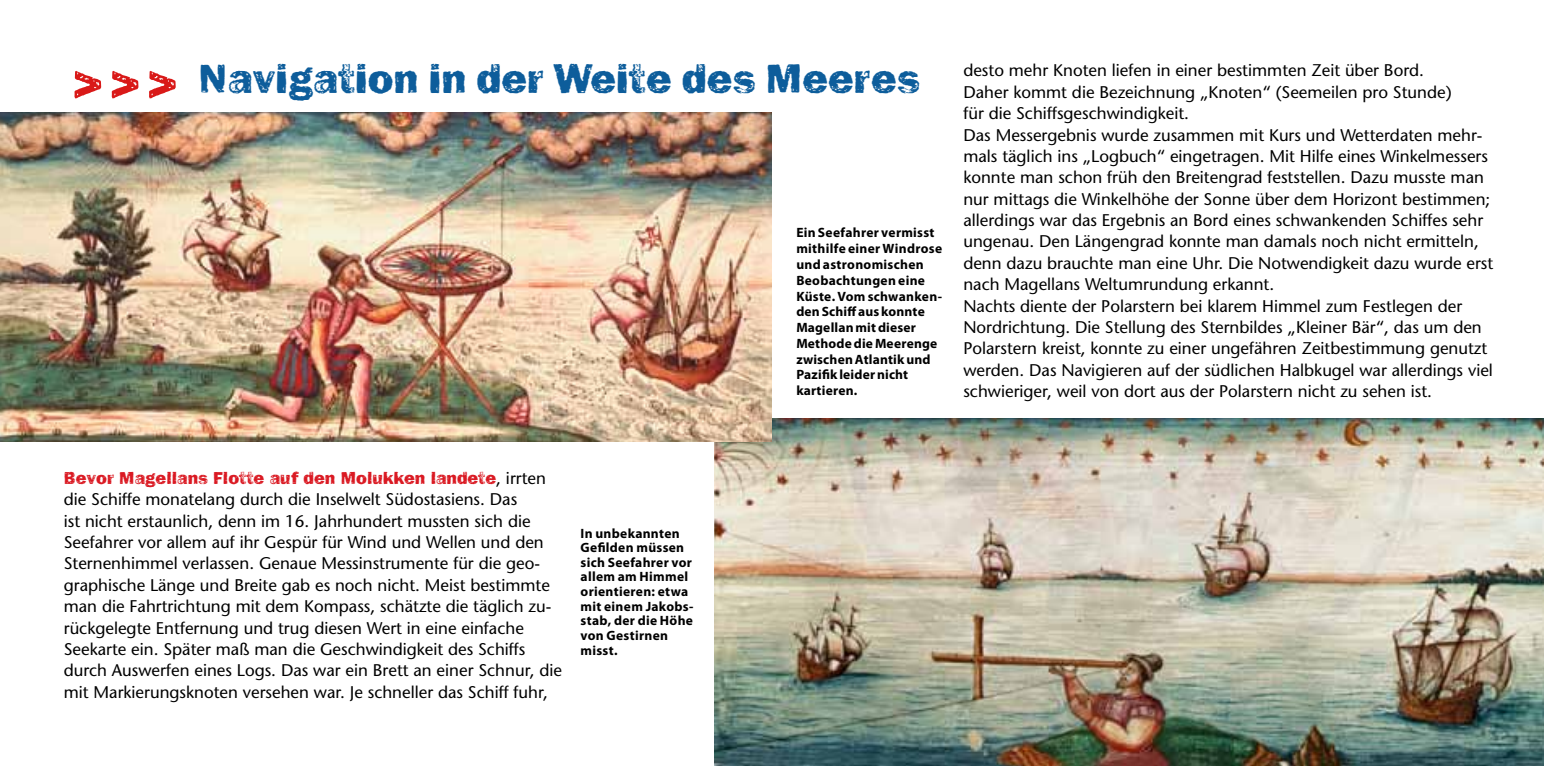
<style>
.page{position:relative;width:1544px;height:766px;background:#fff}
.page>*{position:absolute;margin:0;border:0;box-sizing:border-box;transform-origin:0 0}
.t1{font:54px "Frankie";color:#d91918}
.t2{font:42.75px "Frankie";color:#0d5d9b}
.t3{font:18px "Frankie";color:#da1a23}
.t4{font:500 16.88px/21.4px "Stone Sans Std";color:#000}
.t5{font:700 13.5px/15.8px "Myriad Pro";letter-spacing:.02em;color:#000}
.s1{font-family:"Stone Sans Std";font-weight:500;font-size:16.88px;color:#000}
</style>
<div class="page">
<img style="left:714px;top:418px;width:829px;height:347px">
<img style="left:0;top:112px;width:772px;height:330px">
<h1 class="t1" style="left:72px;top:49px;width:108px">&gt;&gt;&gt;</h1>
<h2 class="t2" style="left:198px;top:53px;width:723px">Navigation in der Weite des Meeres</h2>
<p class="t5" style="left:796px;top:224px;width:147px">Ein Seefahrer vermisst mithilfe einer Windrose und astronomischen<br>Beobachtungen eine<br>Küste. Vom schwanken&shy;den Schiff aus konnte<br>Magellan mit dieser<br>Methode die Meerenge zwischen Atlantik und<br>Pazifik leider nicht kartieren.</p>
<p class="t4" style="left:963px;top:60px;width:531px">desto mehr Knoten liefen in einer bestimmten Zeit über Bord.<br>Daher kommt die Bezeichnung „Knoten“ (Seemeilen pro Stunde)<br>für die Schiffsgeschwindigkeit.<br>Das Messergebnis wurde zusammen mit Kurs und Wetterdaten mehr&shy;mals täglich ins „Logbuch“ eingetragen. Mit Hilfe eines Winkelmessers konnte man schon früh den Breitengrad feststellen. Dazu musste man nur mittags die Winkelhöhe der Sonne über dem Horizont bestimmen; allerdings war das Ergebnis an Bord eines schwankenden Schiffes sehr ungenau. Den Längengrad konnte man damals noch nicht ermitteln, denn dazu brauchte man eine Uhr. Die Notwendigkeit dazu wurde erst nach Magellans Weltumrundung erkannt.<br>Nachts diente der Polarstern bei klarem Himmel zum Festlegen der Nordrichtung. Die Stellung des Sternbildes „Kleiner Bär“, das um den Polarstern kreist, konnte zu einer ungefähren Zeitbestimmung genutzt werden. Das Navigieren auf der südlichen Halbkugel war allerdings viel schwieriger, weil von dort aus der Polarstern nicht zu sehen ist.</p>
<p class="t3" style="left:64px;top:467px;width:484px">Bevor Magellans Flotte auf den Molukken landete<span class="s1">, irrten</span></p>
<p class="t4" style="left:64px;top:488px;width:500px">die Schiffe monatelang durch die Inselwelt Südostasiens. Das<br>ist nicht erstaunlich, denn im 16. Jahrhundert mussten sich die Seefahrer vor allem auf ihr Gespür für Wind und Wellen und den Sternenhimmel verlassen. Genaue Messinstrumente für die geo&shy;graphische Länge und Breite gab es noch nicht. Meist bestimmte man die Fahrtrichtung mit dem Kompass, schätzte die täglich zu&shy;rückgelegte Entfernung und trug diesen Wert in eine einfache Seekarte ein. Später maß man die Geschwindigkeit des Schiffs durch Auswerfen eines Logs. Das war ein Brett an einer Schnur, die mit Markierungsknoten versehen war. Je schneller das Schiff fuhr,</p>
<p class="t5" style="left:580px;top:525px;width:114px;line-height:14.6px">In unbekannten<br>Gefilden müssen sich Seefahrer vor allem am Himmel orientieren: etwa mit einem Jakobs&shy;stab, der die Höhe von Gestirnen misst.</p>
</div>
